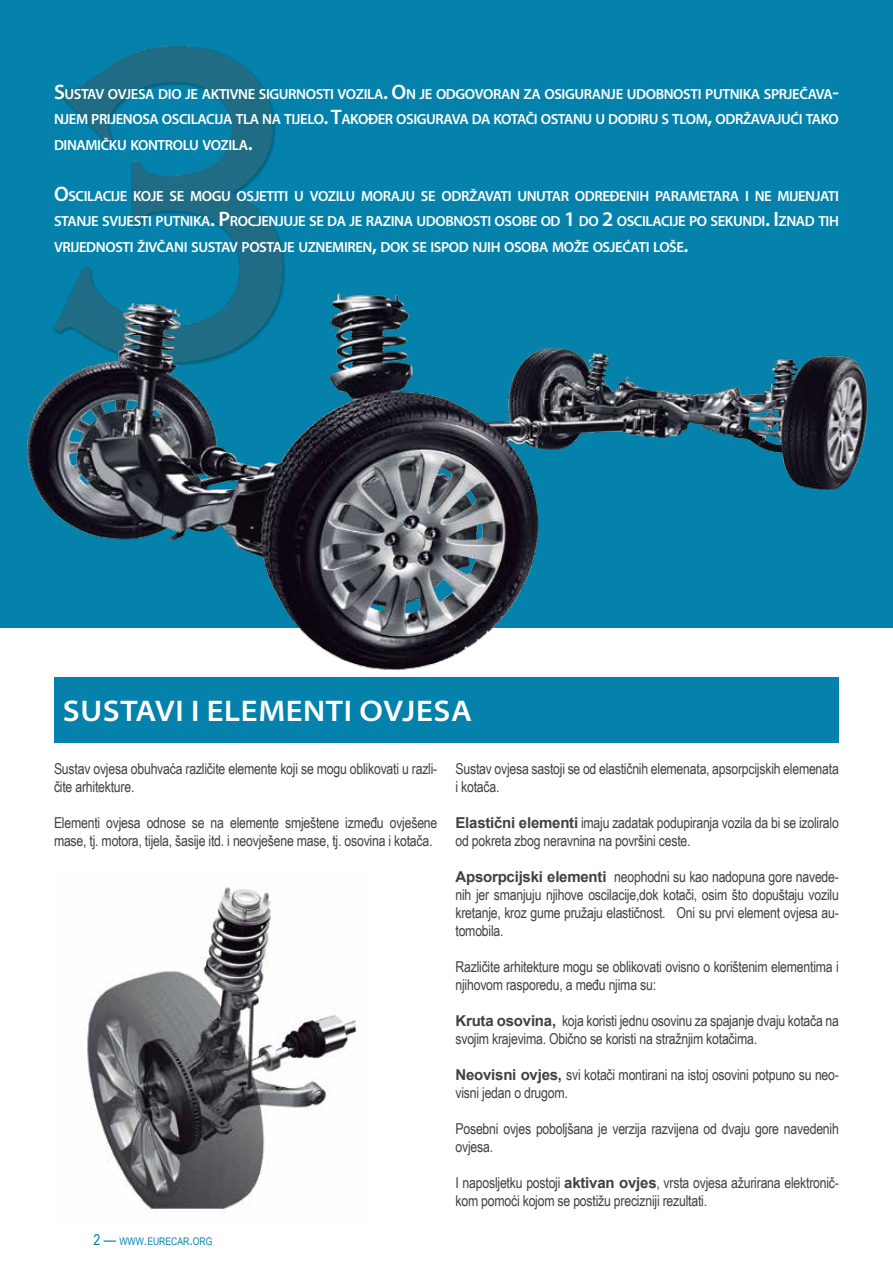
<style>
.page{position:relative;width:893px;height:1263px;background:#fff}
.page>*{position:absolute;margin:0;border:0;box-sizing:border-box;transform-origin:0 0}
.t1{font:600 semi-expanded 30px "Myriad Pro";letter-spacing:.02em;color:#fff}
.t2{font:15px/18px "Arial Narrow";letter-spacing:-.015em;color:#414042}
.t3{font:600 14.7px/25.5px "Myriad Pro";letter-spacing:-.03em;color:#fff;text-align:justify}
.t4{font:10.5px "Arial Narrow";color:#0482ab}
.s1{font-size:21px}
.s2{font-size:15px}
.s3{font-family:"Arial";font-weight:700}
</style>
<div class="page">
<div style="left:0;top:0;width:893px;height:628px;background:#0482ab"></div>
<img style="left:58px;top:45px;width:226px;height:212px">
<img style="left:27px;top:257px;width:841px;height:414px">
<div style="left:54px;top:677px;width:785px;height:66px;background:#0482ab"></div>
<img style="left:87px;top:887px;width:269px;height:325px">
<p class="t3" style="left:54px;top:81px;width:786px"><span class="s1">S</span>USTAV OVJESA DIO JE AKTIVNE SIGURNOSTI VOZILA<span class="s1">. O</span>N JE ODGOVORAN ZA OSIGURANJE UDOBNOSTI PUTNIKA SPRJEČAVA<span class="s1">-</span>NJEM PRIJENOSA OSCILACIJA TLA NA TIJELO<span class="s1">. T</span>AKOĐER OSIGURAVA DA KOTAČI OSTANU U DODIRU S TLOM<span class="s1">,</span> ODRŽAVAJUĆI TAKO DINAMIČKU KONTROLU VOZILA<span class="s1">.</span></p>
<p class="t3" style="left:54px;top:183px;width:786px"><span class="s1">O</span>SCILACIJE KOJE SE MOGU OSJETITI U VOZILU MORAJU SE ODRŽAVATI UNUTAR ODREĐENIH PARAMETARA I NE MIJENJATI STANJE SVIJESTI PUTNIKA<span class="s1">. P</span>ROCJENJUJE SE DA JE RAZINA UDOBNOSTI OSOBE OD <span class="s1">1</span> DO <span class="s1">2</span> OSCILACIJE PO SEKUNDI<span class="s1">. I</span>ZNAD TIH VRIJEDNOSTI ŽIVČANI SUSTAV POSTAJE UZNEMIREN<span class="s1">,</span> DOK SE ISPOD NJIH OSOBA MOŽE OSJEĆATI LOŠE<span class="s1">.</span></p>
<h1 class="t1" style="left:63px;top:695px;width:411px">SUSTAVI I ELEMENTI OVJESA</h1>
<p class="t2" style="left:54px;top:759px;width:385px">Sustav ovjesa obuhvaća različite elemente koji se mogu oblikovati u razli&shy;čite arhitekture.</p>
<p class="t2" style="left:54px;top:813px;width:385px">Elementi ovjesa odnose se na elemente smještene između ovješene mase, tj. motora, tijela, šasije itd. i neovješene mase, tj. osovina i kotača.</p>
<p class="t4" style="left:94px;top:1233px;width:120px"><span class="s2">2 —</span> WWW<span class="s2">.</span>EURECAR<span class="s2">.</span>ORG</p>
<p class="t2" style="left:455px;top:759px;width:385px">Sustav ovjesa sastoji se od elastičnih elemenata, apsorpcijskih elemenata i kotača.</p>
<p class="t2" style="left:455px;top:813px;width:385px"><span class="s3">Elastični elementi</span> imaju zadatak podupiranja vozila da bi se izoliralo od pokreta zbog neravnina na površini ceste.</p>
<p class="t2" style="left:455px;top:867px;width:385px;text-align:justify"><span class="s3">Apsorpcijski elementi</span> neophodni su kao nadopuna gore navede&shy;nih jer smanjuju njihove oscilacije,dok kotači, osim što dopuštaju vozilu kretanje, kroz gume pružaju elastičnost. Oni su prvi element ovjesa au&shy;tomobila.</p>
<p class="t2" style="left:455px;top:957px;width:385px">Različite arhitekture mogu se oblikovati ovisno o korištenim elementima i njihovom rasporedu, a među njima su:</p>
<p class="t2" style="left:455px;top:1011px;width:385px"><span class="s3">Kruta osovina,</span> koja koristi jednu osovinu za spajanje dvaju kotača na svojim krajevima. Obično se koristi na stražnjim kotačima.</p>
<p class="t2" style="left:455px;top:1065px;width:385px"><span class="s3">Neovisni ovjes,</span> svi kotači montirani na istoj osovini potpuno su neo&shy;visni jedan o drugom.</p>
<p class="t2" style="left:455px;top:1119px;width:385px">Posebni ovjes poboljšana je verzija razvijena od dvaju gore navedenih ovjesa.</p>
<p class="t2" style="left:455px;top:1173px;width:385px">I naposljetku postoji <span class="s3">aktivan ovjes</span>, vrsta ovjesa ažurirana elektronič&shy;kom pomoći kojom se postižu precizniji rezultati.</p>
</div>
